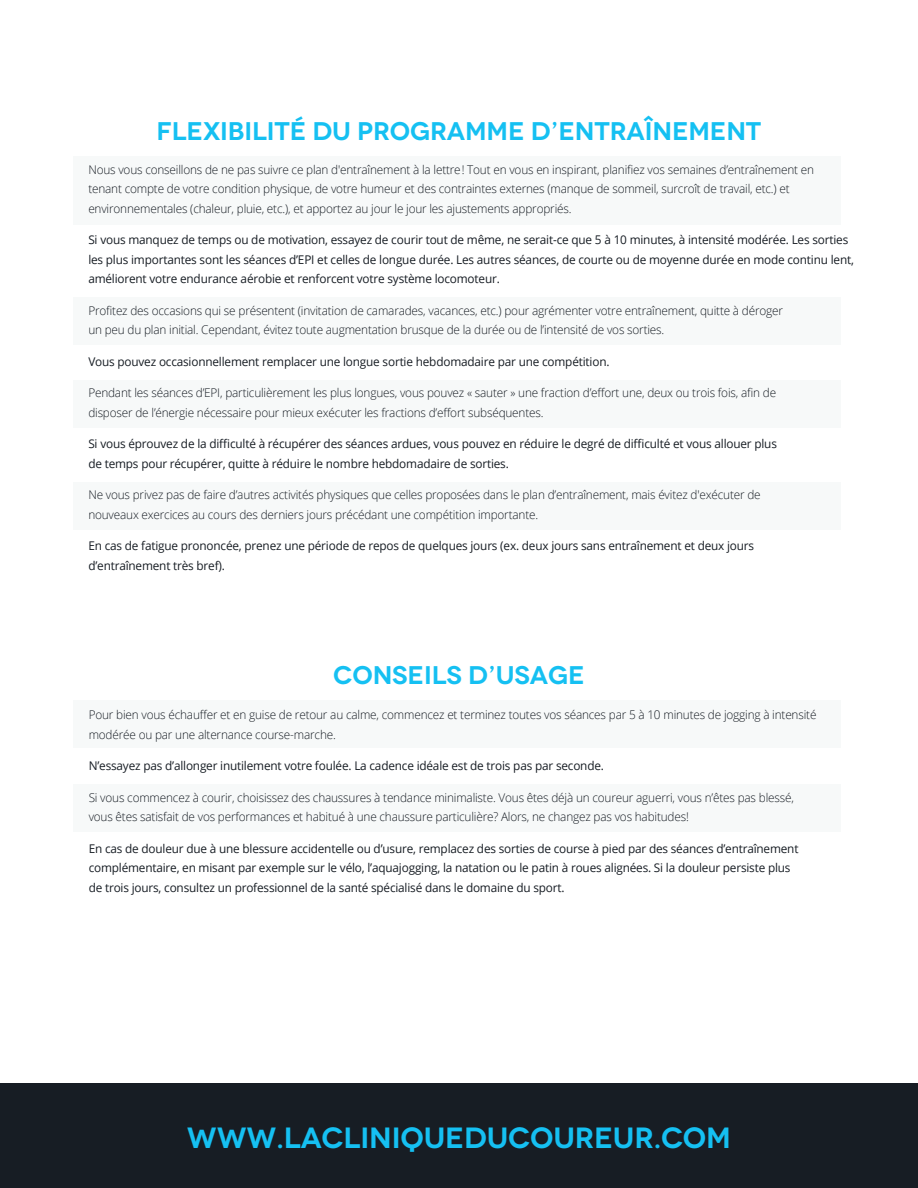
<style>
.page{position:relative;width:918px;height:1188px;background:#fff}
.page>*{position:absolute;margin:0;border:0;box-sizing:border-box;transform-origin:0 0}
.t1{font:600 29.25px "Novecentowide";letter-spacing:-.005em;color:#15c0f2}
.t2{font:600 25.5px "Novecentowide";letter-spacing:-.005em;color:#15c0f2}
.t3{font:300 12px/19.5px "Open Sans";letter-spacing:-.015em;color:#171d24}
.t4{font:12px/19.5px "Open Sans";letter-spacing:-.015em;color:#171d24}
</style>
<div class="page">
<div style="left:74px;top:156px;width:767px;height:68px;background:#f7f9f9"></div>
<div style="left:74px;top:483px;width:767px;height:47px;background:#f7f9f9"></div>
<div style="left:74px;top:297px;width:767px;height:47px;background:#f7f9f9"></div>
<div style="left:74px;top:380px;width:767px;height:47px;background:#f7f9f9"></div>
<div style="left:74px;top:784px;width:767px;height:47px;background:#f7f9f9"></div>
<div style="left:74px;top:700px;width:767px;height:48px;background:#f7f9f9"></div>
<div style="left:0;top:1083px;width:918px;height:105px;background:#171d24"></div>
<h2 class="t2" style="left:157px;top:116px;width:606px">FLEXIBILITÉ DU PROGRAMME D’ENTRAÎNEMENT</h2>
<p class="t3" style="left:88px;top:159px;width:727px">Nous vous conseillons de ne pas suivre ce plan d'entraînement à la lettre! Tout en vous en inspirant, planifiez vos semaines d’entraînement en tenant compte de votre condition physique, de votre humeur et des contraintes externes (manque de sommeil, surcroît de travail, etc.) et environnementales (chaleur, pluie, etc.), et apportez au jour le jour les ajustements appropriés.</p>
<p class="t4" style="left:88px;top:230px;width:767px">Si vous manquez de temps ou de motivation, essayez de courir tout de même, ne serait-ce que 5 à 10 minutes, à intensité modérée. Les sorties les plus importantes sont les séances d’EPI et celles de longue durée. Les autres séances, de courte ou de moyenne durée en mode continu lent, améliorent votre endurance aérobie et renforcent votre système locomoteur.</p>
<p class="t3" style="left:88px;top:300px;width:696px">Profitez des occasions qui se présentent (invitation de camarades, vacances, etc.) pour agrémenter votre entraînement, quitte à déroger un peu du plan initial. Cependant, évitez toute augmentation brusque de la durée ou de l’intensité de vos sorties.</p>
<p class="t4" style="left:88px;top:351px;width:523px">Vous pouvez occasionnellement remplacer une longue sortie hebdomadaire par une compétition.</p>
<p class="t3" style="left:88px;top:383px;width:689px">Pendant les séances d’EPI, particulièrement les plus longues, vous pouvez « sauter » une fraction d’effort une, deux ou trois fois, afin de disposer de l’énergie nécessaire pour mieux exécuter les fractions d’effort subséquentes.</p>
<p class="t4" style="left:88px;top:434px;width:690px">Si vous éprouvez de la difficulté à récupérer des séances ardues, vous pouvez en réduire le degré de difficulté et vous allouer plus de temps pour récupérer, quitte à réduire le nombre hebdomadaire de sorties.</p>
<p class="t3" style="left:88px;top:485px;width:674px">Ne vous privez pas de faire d’autres activités physiques que celles proposées dans le plan d’entraînement, mais évitez d'exécuter de nouveaux exercices au cours des derniers jours précédant une compétition importante.</p>
<p class="t4" style="left:88px;top:536px;width:667px">En cas de fatigue prononcée, prenez une période de repos de quelques jours (ex. deux jours sans entraînement et deux jours d’entraînement très bref).</p>
<h2 class="t2" style="left:333px;top:660px;width:253px">CONSEILS D’USAGE</h2>
<p class="t3" style="left:89px;top:705px;width:729px">Pour bien vous échauffer et en guise de retour au calme, commencez et terminez toutes vos séances par 5 à 10 minutes de jogging à intensité modérée ou par une alternance course-marche.</p>
<p class="t4" style="left:89px;top:756px;width:517px">N’essayez pas d’allonger inutilement votre foulée. La cadence idéale est de trois pas par seconde.</p>
<p class="t3" style="left:89px;top:788px;width:707px">Si vous commencez à courir, choisissez des chaussures à tendance minimaliste. Vous êtes déjà un coureur aguerri, vous n’êtes pas blessé, vous êtes satisfait de vos performances et habitué à une chaussure particulière? Alors, ne changez pas vos habitudes!</p>
<p class="t4" style="left:89px;top:839px;width:711px">En cas de douleur due à une blessure accidentelle ou d’usure, remplacez des sorties de course à pied par des séances d’entraînement complémentaire, en misant par exemple sur le vélo, l’aquajogging, la natation ou le patin à roues alignées. Si la douleur persiste plus de trois jours, consultez un professionnel de la santé spécialisé dans le domaine du sport.</p>
<h1 class="t1" style="left:187px;top:1119px;width:546px">WWW.LACLINIQUEDUCOUREUR.COM</h1>
</div>
